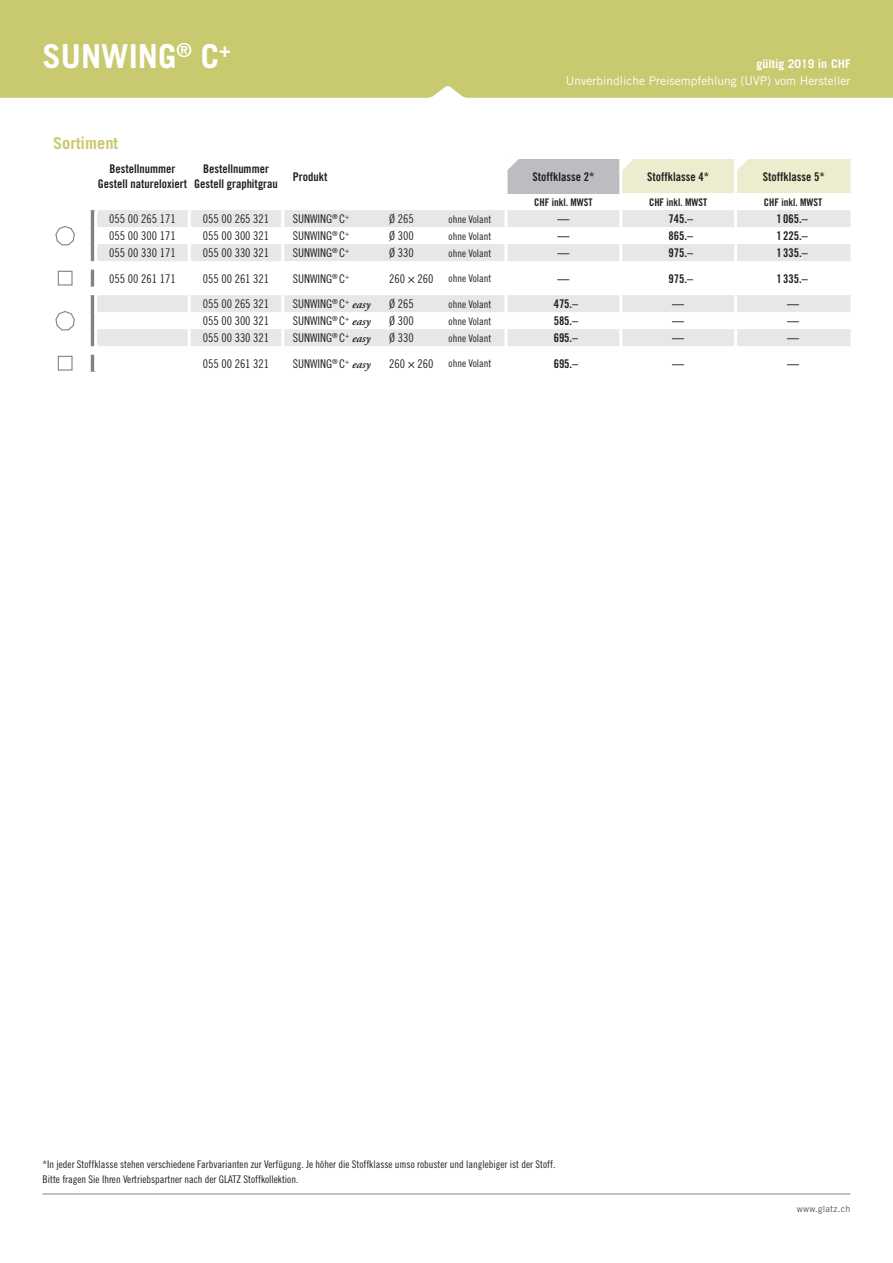
<style>
.page{position:relative;width:893px;height:1263px;background:#fff}
.page>*{position:absolute;margin:0;border:0;box-sizing:border-box;transform-origin:0 0}
.HEAD_Schirm{font:700 33px "Trade Gothic";color:#fff}
.HEAD{font:700 16.5px "Trade Gothic";color:#c9c96f}
.Preise{font:12px "Trade Gothic Bold Cond Twenty";color:#231f20}
.Bestellnummer{font:12px "Trade Gothic Cond Eighteen";color:#231f20}
.Grössen_Durchmesser{font:12px "Trade Gothic Cond Eighteen";color:#231f20}
.t1{font:12px "Trade Gothic";color:#fff}
.t2{font:700 12px "Trade Gothic";color:#fff}
.Grössen_eckig{font:12px "Trade Gothic Cond Eighteen";color:#231f20}
.Fussnote{font:10.5px "Trade Gothic Cond Eighteen";color:#231f20}
.t3{font:10.5px "Trade Gothic Bold Cond Twenty";color:#231f20}
.t4{font:9px "Trade Gothic";letter-spacing:.025em;color:#57585a}
.s1{font-family:"Adobe Garamond";font-weight:600;font-style:italic}
</style>
<div class="page">
<hr style="left:43px;top:1193px;width:807px;height:1px;background:#808285">
<div style="left:0;top:0;width:893px;height:98px;background:#c9c96f"></div>
<div style="left:506px;top:159px;width:115px;height:34px;background:#bcbdc0"></div>
<svg style="left:97px;top:210px;width:753px;height:136px"></svg>
<hr style="left:188px;top:212px;width:3px;height:15px;background:#fff">
<hr style="left:188px;top:227px;width:3px;height:17px;background:#fff">
<hr style="left:188px;top:244px;width:3px;height:17px;background:#fff">
<hr style="left:188px;top:270px;width:3px;height:15px;background:#fff">
<hr style="left:504px;top:210px;width:3px;height:17px;background:#fff">
<hr style="left:619px;top:210px;width:3px;height:17px;background:#fff">
<hr style="left:734px;top:210px;width:3px;height:17px;background:#fff">
<hr style="left:504px;top:227px;width:3px;height:17px;background:#fff">
<hr style="left:619px;top:227px;width:3px;height:17px;background:#fff">
<hr style="left:734px;top:227px;width:3px;height:17px;background:#fff">
<hr style="left:504px;top:270px;width:3px;height:17px;background:#fff">
<hr style="left:619px;top:270px;width:3px;height:17px;background:#fff">
<hr style="left:734px;top:270px;width:3px;height:17px;background:#fff">
<hr style="left:504px;top:295px;width:3px;height:17px;background:#fff">
<hr style="left:619px;top:295px;width:3px;height:17px;background:#fff">
<hr style="left:734px;top:295px;width:3px;height:17px;background:#fff">
<hr style="left:504px;top:312px;width:3px;height:17px;background:#fff">
<hr style="left:619px;top:312px;width:3px;height:17px;background:#fff">
<hr style="left:734px;top:312px;width:3px;height:17px;background:#fff">
<hr style="left:504px;top:244px;width:3px;height:17px;background:#fff">
<hr style="left:619px;top:244px;width:3px;height:17px;background:#fff">
<hr style="left:734px;top:244px;width:3px;height:17px;background:#fff">
<svg style="left:504px;top:261px;width:3px;height:9px"></svg>
<svg style="left:619px;top:261px;width:3px;height:9px"></svg>
<svg style="left:734px;top:261px;width:3px;height:9px"></svg>
<svg style="left:504px;top:287px;width:3px;height:8px"></svg>
<svg style="left:619px;top:287px;width:3px;height:8px"></svg>
<svg style="left:734px;top:287px;width:3px;height:8px"></svg>
<hr style="left:504px;top:329px;width:3px;height:17px;background:#fff">
<hr style="left:619px;top:329px;width:3px;height:17px;background:#fff">
<hr style="left:734px;top:329px;width:3px;height:17px;background:#fff">
<svg style="left:188px;top:261px;width:3px;height:9px"></svg>
<hr style="left:281px;top:210px;width:3px;height:17px;background:#fff">
<hr style="left:281px;top:227px;width:3px;height:17px;background:#fff">
<hr style="left:281px;top:244px;width:3px;height:17px;background:#fff">
<hr style="left:281px;top:270px;width:3px;height:17px;background:#fff">
<hr style="left:188px;top:295px;width:3px;height:17px;background:#fff">
<hr style="left:281px;top:295px;width:3px;height:17px;background:#fff">
<hr style="left:188px;top:312px;width:3px;height:17px;background:#fff">
<hr style="left:281px;top:312px;width:3px;height:17px;background:#fff">
<hr style="left:188px;top:329px;width:3px;height:17px;background:#fff">
<hr style="left:281px;top:329px;width:3px;height:17px;background:#fff">
<svg style="left:281px;top:261px;width:3px;height:9px"></svg>
<svg style="left:188px;top:285px;width:3px;height:10px"></svg>
<svg style="left:281px;top:287px;width:3px;height:8px"></svg>
<hr style="left:504px;top:159px;width:3px;height:34px;background:#fff">
<hr style="left:619px;top:159px;width:3px;height:34px;background:#fff">
<svg style="left:55px;top:210px;width:41px;height:162px"></svg>
<div style="left:58px;top:356px;width:15px;height:15px;border:1px solid #808285"></div>
<svg style="left:507px;top:159px;width:12px;height:13px"></svg>
<div style="left:622px;top:159px;width:228px;height:34px;background:#edeccf"></div>
<p class="HEAD_Schirm" style="left:43px;top:36px;width:190px">SUNWING<sup>®</sup> C<sup>+</sup></p>
<p class="t2" style="left:756px;top:56px;width:96px">gültig 2019 in CHF</p>
<p class="t1" style="left:566px;top:74px;width:286px">Unverbindliche Preisempfehlung (UVP) vom Hersteller</p>
<p class="HEAD" style="left:53px;top:133px;width:67px">Sortiment</p>
<p class="Preise" style="left:109px;top:162px;width:67px">Bestellnummer</p>
<p class="Preise" style="left:98px;top:176px;width:91px">Gestell natureloxiert</p>
<p class="Preise" style="left:203px;top:162px;width:67px">Bestellnummer</p>
<p class="Preise" style="left:194px;top:176px;width:85px">Gestell graphitgrau</p>
<p class="Preise" style="left:293px;top:169px;width:36px">Produkt</p>
<p class="Preise" style="left:532px;top:169px;width:63px">Stoffklasse 2*</p>
<p class="Preise" style="left:647px;top:169px;width:63px">Stoffklasse 4*</p>
<p class="Preise" style="left:763px;top:169px;width:63px">Stoffklasse 5*</p>
<p class="Bestellnummer" style="left:109px;top:212px;width:68px">055 00 265 171</p>
<p class="Bestellnummer" style="left:203px;top:212px;width:68px">055 00 265 321</p>
<p class="Grössen_Durchmesser" style="left:293px;top:212px;width:58px">SUNWING<sup>®</sup> C<sup>+</sup></p>
<p class="Grössen_Durchmesser" style="left:389px;top:212px;width:26px">Ø 265</p>
<p class="Fussnote" style="left:449px;top:213px;width:44px">ohne Volant</p>
<p class="Bestellnummer" style="left:109px;top:229px;width:68px">055 00 300 171</p>
<p class="Bestellnummer" style="left:203px;top:229px;width:68px">055 00 300 321</p>
<p class="Grössen_Durchmesser" style="left:293px;top:229px;width:58px">SUNWING<sup>®</sup> C<sup>+</sup></p>
<p class="Grössen_Durchmesser" style="left:389px;top:229px;width:26px">Ø 300</p>
<p class="Fussnote" style="left:449px;top:230px;width:44px">ohne Volant</p>
<p class="Bestellnummer" style="left:109px;top:246px;width:68px">055 00 330 171</p>
<p class="Bestellnummer" style="left:203px;top:246px;width:68px">055 00 330 321</p>
<p class="Grössen_Durchmesser" style="left:293px;top:246px;width:58px">SUNWING<sup>®</sup> C<sup>+</sup></p>
<p class="Grössen_Durchmesser" style="left:389px;top:246px;width:26px">Ø 330</p>
<p class="Fussnote" style="left:449px;top:247px;width:44px">ohne Volant</p>
<p class="Bestellnummer" style="left:109px;top:271px;width:68px">055 00 261 171</p>
<p class="Bestellnummer" style="left:203px;top:271px;width:68px">055 00 261 321</p>
<p class="Grössen_Durchmesser" style="left:293px;top:271px;width:58px">SUNWING<sup>®</sup> C<sup>+</sup></p>
<p class="Grössen_eckig" style="left:389px;top:271px;width:46px">260 × 260</p>
<p class="Fussnote" style="left:449px;top:272px;width:44px">ohne Volant</p>
<p class="Bestellnummer" style="left:203px;top:297px;width:68px">055 00 265 321</p>
<p class="Grössen_Durchmesser" style="left:293px;top:297px;width:79px">SUNWING<sup>®</sup> C<sup>+</sup> <span class="s1">easy</span></p>
<p class="Grössen_Durchmesser" style="left:389px;top:297px;width:26px">Ø 265</p>
<p class="Fussnote" style="left:449px;top:298px;width:44px">ohne Volant</p>
<p class="Bestellnummer" style="left:203px;top:314px;width:68px">055 00 300 321</p>
<p class="Grössen_Durchmesser" style="left:293px;top:314px;width:79px">SUNWING<sup>®</sup> C<sup>+</sup> <span class="s1">easy</span></p>
<p class="Grössen_Durchmesser" style="left:389px;top:314px;width:26px">Ø 300</p>
<p class="Fussnote" style="left:449px;top:315px;width:44px">ohne Volant</p>
<p class="Bestellnummer" style="left:203px;top:331px;width:68px">055 00 330 321</p>
<p class="Grössen_Durchmesser" style="left:293px;top:331px;width:79px">SUNWING<sup>®</sup> C<sup>+</sup> <span class="s1">easy</span></p>
<p class="Grössen_Durchmesser" style="left:389px;top:331px;width:26px">Ø 330</p>
<p class="Fussnote" style="left:449px;top:332px;width:44px">ohne Volant</p>
<p class="Bestellnummer" style="left:203px;top:356px;width:68px">055 00 261 321</p>
<p class="Grössen_Durchmesser" style="left:293px;top:356px;width:79px">SUNWING<sup>®</sup> C<sup>+</sup> <span class="s1">easy</span></p>
<p class="Grössen_eckig" style="left:389px;top:356px;width:46px">260 × 260</p>
<p class="Fussnote" style="left:449px;top:357px;width:44px">ohne Volant</p>
<p class="t3" style="left:534px;top:195px;width:60px">CHF inkl. MWST</p>
<p class="t3" style="left:649px;top:195px;width:60px">CHF inkl. MWST</p>
<p class="t3" style="left:764px;top:195px;width:60px">CHF inkl. MWST</p>
<p class="Preise" style="left:776px;top:212px;width:33px">1 065.–</p>
<p class="Preise" style="left:776px;top:229px;width:33px">1 225.–</p>
<p class="Preise" style="left:776px;top:246px;width:33px">1 335.–</p>
<p class="Preise" style="left:776px;top:271px;width:33px">1 335.–</p>
<p class="Preise" style="left:787px;top:297px;width:13px">—</p>
<p class="Preise" style="left:787px;top:314px;width:13px">—</p>
<p class="Preise" style="left:787px;top:331px;width:13px">—</p>
<p class="Preise" style="left:787px;top:356px;width:13px">—</p>
<p class="Preise" style="left:668px;top:212px;width:26px">745.–</p>
<p class="Preise" style="left:668px;top:229px;width:26px">865.–</p>
<p class="Preise" style="left:668px;top:246px;width:26px">975.–</p>
<p class="Preise" style="left:668px;top:271px;width:26px">975.–</p>
<p class="Preise" style="left:672px;top:297px;width:13px">—</p>
<p class="Preise" style="left:672px;top:314px;width:13px">—</p>
<p class="Preise" style="left:672px;top:331px;width:13px">—</p>
<p class="Preise" style="left:672px;top:356px;width:13px">—</p>
<p class="Preise" style="left:557px;top:212px;width:13px">—</p>
<p class="Preise" style="left:557px;top:229px;width:13px">—</p>
<p class="Preise" style="left:557px;top:246px;width:13px">—</p>
<p class="Preise" style="left:557px;top:271px;width:13px">—</p>
<p class="Preise" style="left:554px;top:297px;width:26px">475.–</p>
<p class="Preise" style="left:554px;top:314px;width:26px">585.–</p>
<p class="Preise" style="left:554px;top:331px;width:26px">695.–</p>
<p class="Preise" style="left:554px;top:356px;width:26px">695.–</p>
<p class="Fussnote" style="left:43px;top:1158px;width:514px">*In jeder Stoffklasse stehen verschiedene Farbvarianten zur Verfügung. Je höher die Stoffklasse umso robuster und langlebiger ist der Stoff.</p>
<p class="Fussnote" style="left:43px;top:1173px;width:257px">Bitte fragen Sie Ihren Vertriebspartner nach der GLATZ Stoffkollektion.</p>
<p class="t4" style="left:797px;top:1203px;width:55px">www.glatz.ch</p>
</div>
